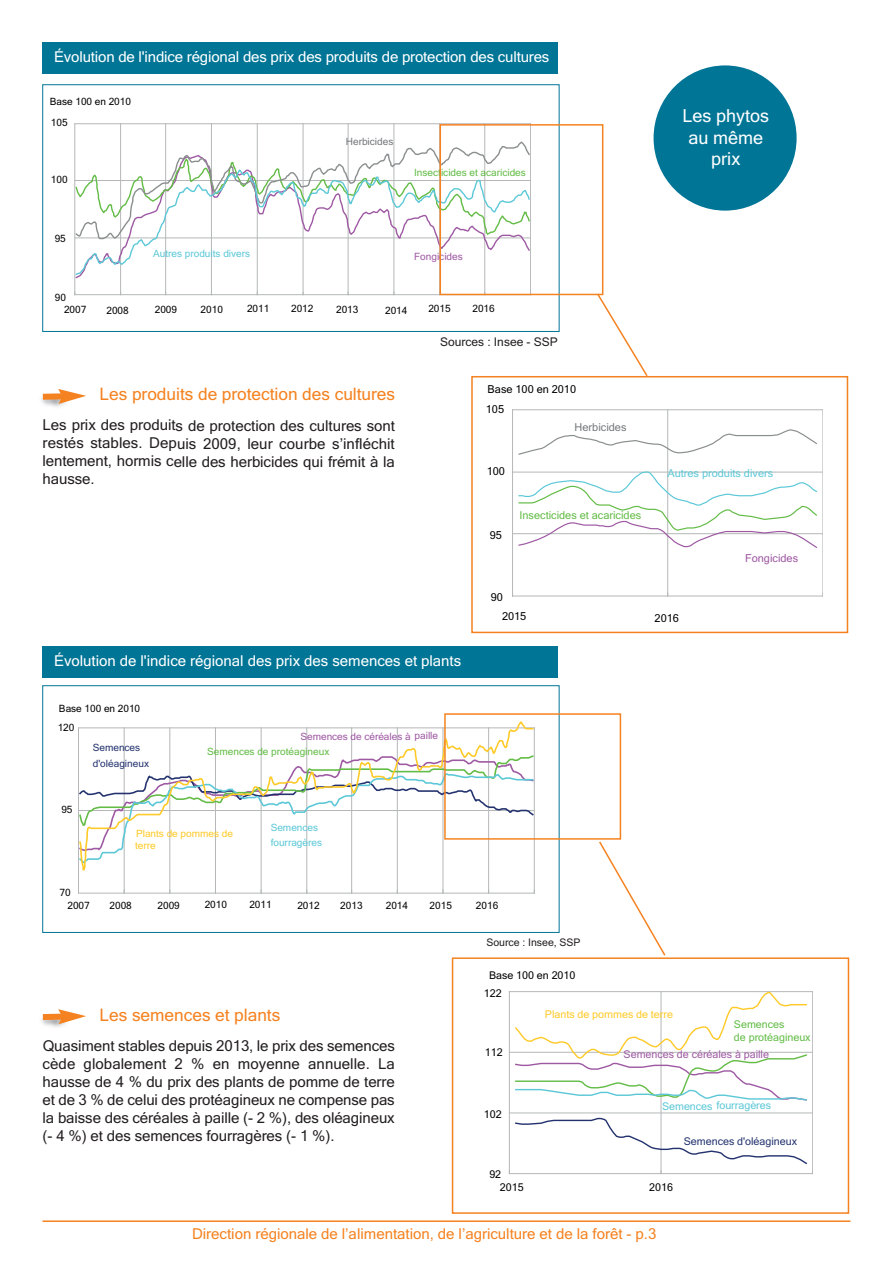
<style>
.page{position:relative;width:893px;height:1263px;background:#fff}
.page>*{position:absolute;margin:0;border:0;box-sizing:border-box;transform-origin:0 0}
.t1{font:18px/21.6px "Microsoft Sans Serif";color:#fff;text-align:center}
.t2{font:17.25px "Microsoft Sans Serif";color:#f58220}
.t3{font:15px/18px "Microsoft Sans Serif";letter-spacing:-.005em;color:#231f20;text-align:justify}
.t4{font:15px "Microsoft Sans Serif";letter-spacing:-.01em;color:#fff}
.t5{font:15px "Microsoft Sans Serif";color:#f58220}
.t6{font:12px "Microsoft Sans Serif";color:#231f20}
.t7{font:10.95px "Microsoft Sans Serif";color:#000001}
.t8{font:10.95px "Microsoft Sans Serif";color:#63bc46}
.t9{font:10.95px "Microsoft Sans Serif";color:#5cc8d7}
.t10{font:10.95px "Microsoft Sans Serif";color:#75797b}
.t11{font:10.95px "Microsoft Sans Serif";color:#9e59a3}
.t12{font:10.65px "Microsoft Sans Serif";color:#000001}
.t13{font:10.65px "Microsoft Sans Serif";color:#9e59a3}
.t14{font:10.65px/12.9px "Microsoft Sans Serif";color:#63bc46}
.t15{font:10.65px "Microsoft Sans Serif";color:#feca28}
.t16{font:10.65px "Microsoft Sans Serif";color:#24336f}
.t17{font:10.65px "Microsoft Sans Serif";color:#5cc8d7}
.t18{font:10.5px "Microsoft Sans Serif";color:#231f20}
.t19{font:10.05px "Microsoft Sans Serif";color:#000001}
.t20{font:10.05px "Microsoft Sans Serif";color:#63bc46}
.t21{font:10.05px/15px "Microsoft Sans Serif";color:#5cc8d7}
.t22{font:10.05px "Microsoft Sans Serif";color:#9e59a3}
.t23{font:10.05px/12.5px "Microsoft Sans Serif";color:#feca28}
.t24{font:10.05px/15px "Microsoft Sans Serif";color:#24336f}
.t25{font:10.05px "Microsoft Sans Serif";color:#75797b}
</style>
<div class="page">
<hr style="left:43px;top:1220px;width:807px;height:2px;background:#f58220">
<hr style="left:512px;top:533px;width:311px;height:1px;background:#b5b7b8">
<hr style="left:512px;top:472px;width:311px;height:1px;background:#b5b7b8">
<hr style="left:512px;top:409px;width:311px;height:1px;background:#b5b7b8">
<hr style="left:512px;top:410px;width:1px;height:186px;background:#b5b7b8">
<hr style="left:667px;top:410px;width:1px;height:186px;background:#b5b7b8">
<hr style="left:823px;top:410px;width:1px;height:186px;background:#b5b7b8">
<hr style="left:512px;top:596px;width:311px;height:1px;background:#b5b7b8">
<svg style="left:518px;top:429px;width:299px;height:27px"></svg>
<svg style="left:518px;top:471px;width:300px;height:78px"></svg>
<div style="left:471px;top:376px;width:377px;height:257px;border:2px solid #f58220"></div>
<hr style="left:75px;top:123px;width:456px;height:1px;background:#b5b7b8">
<hr style="left:75px;top:124px;width:1px;height:171px;background:#b5b7b8">
<hr style="left:120px;top:124px;width:1px;height:171px;background:#b5b7b8">
<hr style="left:165px;top:124px;width:1px;height:171px;background:#b5b7b8">
<hr style="left:211px;top:124px;width:1px;height:171px;background:#b5b7b8">
<hr style="left:257px;top:124px;width:1px;height:171px;background:#b5b7b8">
<hr style="left:303px;top:124px;width:1px;height:171px;background:#b5b7b8">
<hr style="left:348px;top:124px;width:1px;height:171px;background:#b5b7b8">
<hr style="left:394px;top:124px;width:1px;height:171px;background:#b5b7b8">
<hr style="left:439px;top:124px;width:1px;height:171px;background:#b5b7b8">
<hr style="left:484px;top:124px;width:1px;height:171px;background:#b5b7b8">
<hr style="left:530px;top:124px;width:1px;height:171px;background:#b5b7b8">
<hr style="left:75px;top:294px;width:456px;height:1px;background:#b5b7b8">
<svg style="left:74px;top:140px;width:456px;height:28px"></svg>
<svg style="left:74px;top:168px;width:456px;height:108px"></svg>
<div style="left:43px;top:85px;width:516px;height:247px;border:1px solid #007596"></div>
<div style="left:440px;top:124px;width:163px;height:171px;border:2px solid #f58220"></div>
<svg style="left:596px;top:292px;width:53px;height:86px"></svg>
<div style="left:43px;top:43px;width:515px;height:31px;background:#007596"></div>
<svg style="left:40px;top:389px;width:46px;height:15px"></svg>
<svg style="left:509px;top:991px;width:304px;height:183px"></svg>
<svg style="left:514px;top:1117px;width:294px;height:48px"></svg>
<svg style="left:514px;top:991px;width:294px;height:110px"></svg>
<div style="left:452px;top:957px;width:397px;height:257px;border:2px solid #f58220"></div>
<div style="left:43px;top:647px;width:515px;height:31px;background:#007596"></div>
<img style="left:44px;top:1024px;width:21px;height:3px">
<svg style="left:41px;top:1009px;width:45px;height:15px"></svg>
<div style="left:654px;top:65px;width:143px;height:146px;background:#007596;border-radius:50%"></div>
<hr style="left:534px;top:728px;width:1px;height:165px;background:#b5b7b8">
<svg style="left:78px;top:871px;width:456px;height:23px"></svg>
<svg style="left:78px;top:721px;width:456px;height:150px"></svg>
<div style="left:43px;top:685px;width:516px;height:248px;border:1px solid #007596"></div>
<div style="left:444px;top:713px;width:177px;height:127px;border:2px solid #f58220"></div>
<svg style="left:599px;top:841px;width:67px;height:115px"></svg>
<p class="t4" style="left:54px;top:48px;width:497px">Évolution de l'indice régional des prix des produits de protection des cultures</p>
<p class="t19" style="left:50px;top:95px;width:83px">Base 100 en 2010</p>
<p class="t19" style="left:51px;top:116px;width:18px">105</p>
<p class="t19" style="left:51px;top:173px;width:18px">100</p>
<p class="t19" style="left:55px;top:232px;width:13px">95</p>
<p class="t19" style="left:55px;top:291px;width:13px">90</p>
<p class="t21" style="left:153px;top:245px;width:99px">Autres produits divers</p>
<p class="t25" style="left:346px;top:135px;width:49px">Herbicides</p>
<p class="t20" style="left:414px;top:166px;width:113px">Insecticides et acaricides</p>
<p class="t22" style="left:414px;top:250px;width:50px">Fongicides</p>
<p class="t19" style="left:64px;top:303px;width:24px">2007</p>
<p class="t19" style="left:106px;top:304px;width:24px">2008</p>
<p class="t19" style="left:155px;top:303px;width:24px">2009</p>
<p class="t19" style="left:201px;top:303px;width:24px">2010</p>
<p class="t19" style="left:247px;top:302px;width:24px">2011</p>
<p class="t19" style="left:291px;top:302px;width:24px">2012</p>
<p class="t19" style="left:336px;top:303px;width:24px">2013</p>
<p class="t19" style="left:385px;top:303px;width:24px">2014</p>
<p class="t19" style="left:428px;top:302px;width:24px">2015</p>
<p class="t19" style="left:472px;top:302px;width:24px">2016</p>
<p class="t2" style="left:100px;top:384px;width:297px">Les produits de protection des cultures</p>
<p class="t3" style="left:43px;top:416px;width:354px">Les prix des produits de protection des cultures sont restés stables. Depuis 2009, leur courbe s’infléchit lentement, hormis celle des herbicides qui frémit à la hausse.</p>
<p class="t6" style="left:440px;top:335px;width:119px">Sources : Insee - SSP</p>
<p class="t7" style="left:488px;top:382px;width:90px">Base 100 en 2010</p>
<p class="t10" style="left:575px;top:420px;width:53px">Herbicides</p>
<p class="t7" style="left:486px;top:402px;width:20px">105</p>
<p class="t7" style="left:487px;top:464px;width:20px">100</p>
<p class="t7" style="left:490px;top:528px;width:14px">95</p>
<p class="t8" style="left:519px;top:508px;width:123px">Insecticides et acaricides</p>
<p class="t7" style="left:491px;top:589px;width:14px">90</p>
<p class="t1" style="left:682px;top:105px;width:88px">Les phytos au même prix</p>
<p class="t9" style="left:667px;top:466px;width:107px">Autres produits divers</p>
<p class="t11" style="left:745px;top:551px;width:55px">Fongicides</p>
<p class="t4" style="left:54px;top:652px;width:409px">Évolution de l'indice régional des prix des semences et plants</p>
<p class="t19" style="left:59px;top:702px;width:83px">Base 100 en 2010</p>
<p class="t19" style="left:58px;top:720px;width:18px">120</p>
<p class="t19" style="left:61px;top:803px;width:13px">95</p>
<p class="t24" style="left:93px;top:740px;width:58px">Semences d'oléagineux</p>
<p class="t22" style="left:300px;top:729px;width:139px">Semences de céréales à paille</p>
<p class="t20" style="left:207px;top:745px;width:124px">Semences de protéagineux</p>
<p class="t19" style="left:60px;top:886px;width:13px">70</p>
<p class="t23" style="left:135px;top:826px;width:99px">Plants de pommes de terre</p>
<p class="t21" style="left:271px;top:820px;width:53px">Semences fourragères</p>
<p class="t7" style="left:502px;top:609px;width:26px">2015</p>
<p class="t7" style="left:655px;top:611px;width:26px">2016</p>
<p class="t19" style="left:67px;top:899px;width:24px">2007</p>
<p class="t19" style="left:109px;top:899px;width:24px">2008</p>
<p class="t19" style="left:158px;top:899px;width:24px">2009</p>
<p class="t19" style="left:205px;top:898px;width:24px">2010</p>
<p class="t19" style="left:249px;top:898px;width:24px">2011</p>
<p class="t19" style="left:297px;top:898px;width:24px">2012</p>
<p class="t19" style="left:340px;top:899px;width:24px">2013</p>
<p class="t19" style="left:386px;top:899px;width:24px">2014</p>
<p class="t19" style="left:430px;top:899px;width:24px">2015</p>
<p class="t19" style="left:476px;top:898px;width:24px">2016</p>
<p class="t18" style="left:486px;top:936px;width:96px">Source : Insee, SSP</p>
<p class="t12" style="left:489px;top:968px;width:88px">Base 100 en 2010</p>
<p class="t2" style="left:100px;top:1004px;width:182px">Les semences et plants</p>
<p class="t3" style="left:43px;top:1037px;width:354px">Quasiment stables depuis 2013, le prix des semences cède globalement 2 % en moyenne annuelle. La hausse de 4 % du prix des plants de pomme de terre et de 3 % de celui des protéagineux ne compense pas la baisse des céréales à paille (- 2 %), des oléagineux (- 4 %) et des semences fourragères (- 1 %).</p>
<p class="t12" style="left:484px;top:986px;width:19px">122</p>
<p class="t12" style="left:485px;top:1045px;width:19px">112</p>
<p class="t12" style="left:484px;top:1107px;width:19px">102</p>
<p class="t12" style="left:489px;top:1167px;width:13px">92</p>
<p class="t15" style="left:545px;top:1007px;width:130px">Plants de pommes de terre</p>
<p class="t14" style="left:734px;top:1018px;width:78px">Semences<br>de protéagineux</p>
<p class="t13" style="left:624px;top:1047px;width:147px">Semences de céréales à paille</p>
<p class="t17" style="left:662px;top:1098px;width:111px">Semences fourragères</p>
<p class="t16" style="left:684px;top:1134px;width:115px">Semences d'oléagineux</p>
<p class="t12" style="left:500px;top:1180px;width:25px">2015</p>
<p class="t12" style="left:649px;top:1180px;width:25px">2016</p>
<p class="t5" style="left:192px;top:1225px;width:466px">Direction régionale de l’alimentation, de l’agriculture et de la forêt - p.3</p>
</div>
